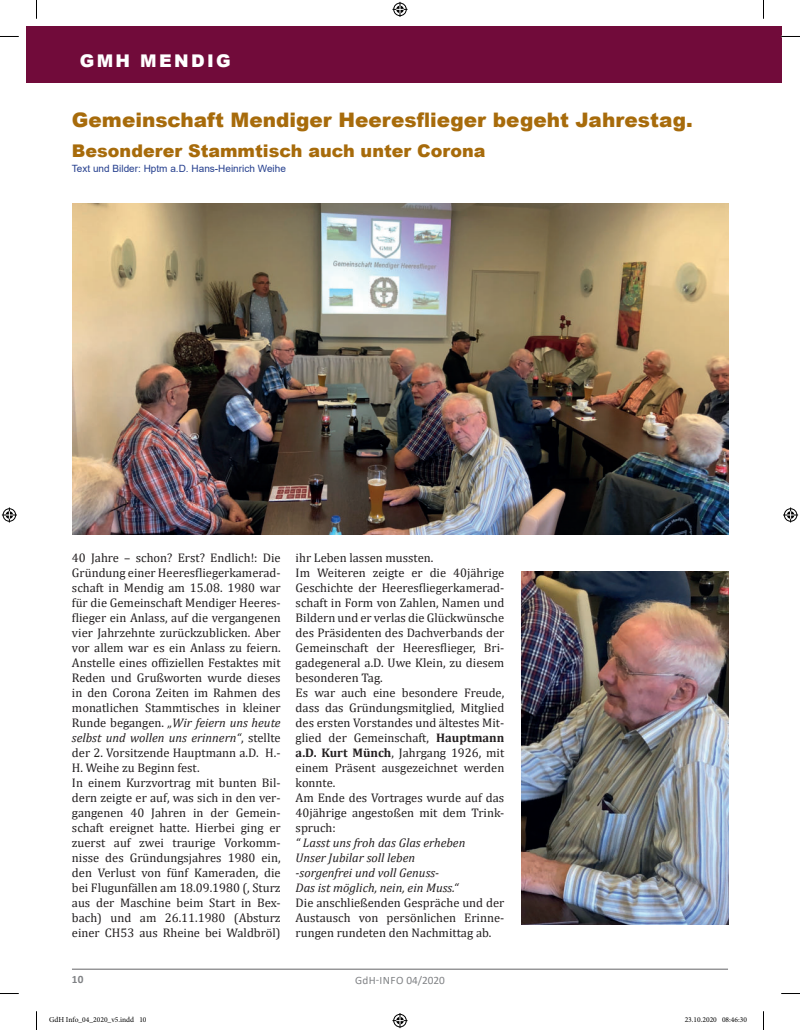
<style>
.page{position:relative;width:800px;height:1030px;background:#fff}
.page>*{position:absolute;margin:0;border:0;box-sizing:border-box;transform-origin:0 0}
.t1{font:900 20px "Arial";color:#a76b0b}
.t2{font:900 17.5px "Arial";color:#a76b0b}
.t3{font:900 17.5px "Arial";letter-spacing:.135em;color:#fff}
.t4{font:12.5px/15px "Cambria";color:#231f20}
.t5{font:italic 12.5px/15px "Cambria";color:#231f20}
.t6{font:11.25px "Calibri";letter-spacing:.02em;color:#808285}
.t7{font:700 11.25px "Calibri";color:#808285}
.t8{font:10px "Arial";color:#253f8e}
.t9{font:7.5px "Minion Pro";color:#000}
.s1{font-style:italic}
.s2{font-weight:700}
</style>
<div class="page">
<hr style="left:72px;top:968px;width:655px;height:1px;background:#636366">
<div style="left:26px;top:26px;width:755px;height:57px;background:#710b3a"></div>
<img style="left:521px;top:571px;width:206px;height:353px">
<img style="left:73px;top:203px;width:654px;height:331px">
<svg style="left:0;top:36px;width:19px;height:1px"></svg>
<svg style="left:781px;top:36px;width:18px;height:1px"></svg>
<svg style="left:0;top:993px;width:19px;height:1px"></svg>
<svg style="left:781px;top:993px;width:18px;height:1px"></svg>
<svg style="left:36px;top:0;width:1px;height:19px"></svg>
<svg style="left:36px;top:1011px;width:1px;height:19px"></svg>
<svg style="left:763px;top:0;width:1px;height:19px"></svg>
<svg style="left:763px;top:1011px;width:1px;height:19px"></svg>
<svg style="left:392px;top:2px;width:15px;height:15px"></svg>
<svg style="left:392px;top:1013px;width:15px;height:15px"></svg>
<svg style="left:2px;top:507px;width:15px;height:15px"></svg>
<svg style="left:783px;top:507px;width:14px;height:15px"></svg>
<h2 class="t3" style="left:80px;top:54px;width:152px">GMH MENDIG</h2>
<h1 class="t1" style="left:72px;top:105px;width:622px">Gemeinschaft Mendiger Heeresflieger begeht Jahrestag.</h1>
<h2 class="t2" style="left:72px;top:144px;width:415px">Besonderer Stammtisch auch unter Corona</h2>
<p class="t8" style="left:72px;top:164px;width:215px">Text und Bilder: Hptm a.D. Hans-Heinrich Weihe</p>
<p class="t4" style="left:72px;top:550px;width:210px">40 Jahre – schon? Erst? Endlich!: Die Gründung einer Heeresfliegerkamerad&shy;schaft in Mendig am 15.08. 1980 war für die Gemeinschaft Mendiger Heeres&shy;flieger ein Anlass, auf die vergangenen vier Jahrzehnte zurückzublicken. Aber vor allem war es ein Anlass zu feiern.<br>Anstelle eines offiziellen Festaktes mit Reden und Grußworten wurde dieses in den Corona Zeiten im Rahmen des monatlichen Stammtisches in kleiner Runde begangen. <span class="s1">„Wir feiern uns heute selbst und wollen uns erinnern“</span>, stellte der 2. Vorsitzende Hauptmann a.D. H.- H. Weihe zu Beginn fest.<br>In einem Kurzvortrag mit bunten Bil&shy;dern zeigte er auf, was sich in den ver&shy;gangenen 40 Jahren in der Gemein&shy;schaft ereignet hatte. Hierbei ging er zuerst auf zwei traurige Vorkomm&shy;nisse des Gründungsjahres 1980 ein, den Verlust von fünf Kameraden, die bei Flugunfällen am 18.09.1980 (, Sturz aus der Maschine beim Start in Bex&shy;bach) und am 26.11.1980 (Absturz einer CH53 aus Rheine bei Waldbröl)</p>
<p class="t4" style="left:295px;top:550px;width:210px">ihr Leben lassen mussten.<br>Im Weiteren zeigte er die 40jährige<br>Geschichte der Heeresfliegerkamerad&shy;schaft in Form von Zahlen, Namen und<br>Bildern und er verlas die Glückwünsche des Präsidenten des Dachverbands der<br>Gemeinschaft der Heeresflieger, Bri&shy;gadegeneral a.D. Uwe Klein, zu diesem besonderen Tag.<br>Es war auch eine besondere Freude, dass das Gründungsmitglied, Mitglied des ersten Vorstandes und ältestes Mit&shy;glied der Gemeinschaft, <span class="s2">Hauptmann a.D. Kurt Münch</span>, Jahrgang 1926, mit einem Präsent ausgezeichnet werden konnte.<br>Am Ende des Vortrages wurde auf das<br>40jährige angestoßen mit dem Trink&shy;spruch:</p>
<p class="t5" style="left:295px;top:836px;width:171px">“ Lasst uns froh das Glas erheben<br>Unser Jubilar soll leben -sorgenfrei und voll Genuss-<br>Das ist möglich, nein, ein Muss.“</p>
<p class="t4" style="left:295px;top:895px;width:210px;text-align:justify">Die anschließenden Gespräche und der Austausch von persönlichen Erinne&shy;rungen rundeten den Nachmittag ab.</p>
<p class="t7" style="left:72px;top:972px;width:13px">10</p>
<p class="t6" style="left:355px;top:973px;width:91px">GdH-INFO 04/2020</p>
<p class="t9" style="left:49px;top:1017px;width:99px">GdH Info_04_2020_v5.indd 10</p>
<p class="t9" style="left:684px;top:1017px;width:64px">23.10.2020 08:46:30</p>
</div>
